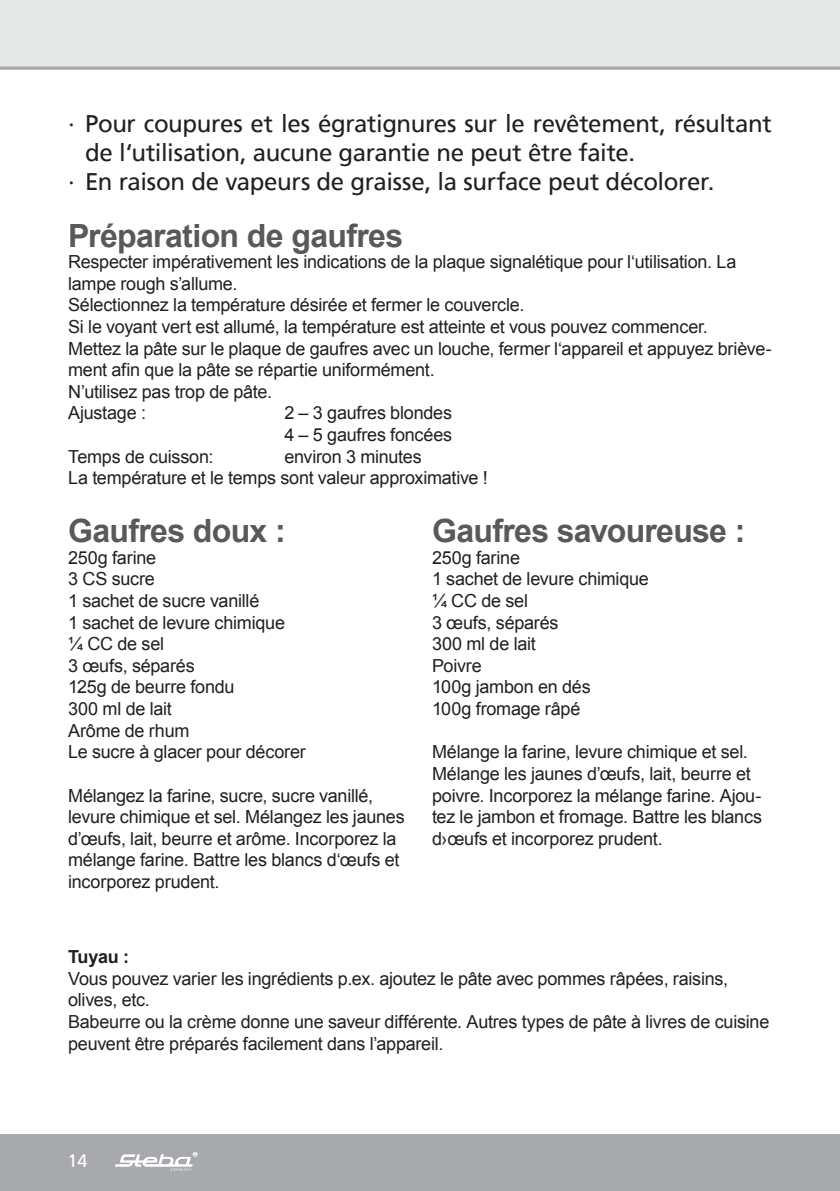
<style>
.page{position:relative;width:840px;height:1191px;background:#fff}
.page>*{position:absolute;margin:0;border:0;box-sizing:border-box;transform-origin:0 0}
.t1{font:700 32px "Arial";letter-spacing:-.02em;color:#58595b}
.t2{font:24px "Frutiger";letter-spacing:-.015em;color:#231f20}
.t3{font:18px/21.6px "Arial";letter-spacing:-.015em;color:#231f20}
.t4{font:700 18px "Arial";letter-spacing:-.015em;color:#231f20}
.t5{font:18px "Frutiger";color:#fff}
</style>
<div class="page">
<div style="left:0;top:0;width:839px;height:68px;background:#e7e8e8"></div>
<hr style="left:839px;top:1134px;width:1px;height:57px;background:#a7a9ac">
<div style="left:0;top:1134px;width:839px;height:57px;background:#a7a9ac"></div>
<svg style="left:115px;top:1152px;width:82px;height:18px"></svg>
<svg style="left:0;top:66px;width:839px;height:4px;background:#b2b4b7"></svg>
<h2 class="t2" style="left:68px;top:110px;width:704px">∙ Pour coupures et les égratignures sur le revêtement, résultant</h2>
<h2 class="t2" style="left:85px;top:138px;width:551px">de l‘utilisation, aucune garantie ne peut être faite.</h2>
<h2 class="t2" style="left:68px;top:167px;width:647px">∙ En raison de vapeurs de graisse, la surface peut décolorer.</h2>
<h1 class="t1" style="left:68px;top:214px;width:336px">Préparation de gaufres</h1>
<p class="t3" style="left:68px;top:251px;width:704px">Respecter impérativement les indications de la plaque signalétique pour l‘utilisation. La lampe rough s’allume.<br>Sélectionnez la température désirée et fermer le couvercle.<br>Si le voyant vert est allumé, la température est atteinte et vous pouvez commencer.<br>Mettez la pâte sur le plaque de gaufres avec un louche, fermer l‘appareil et appuyez briève&shy;ment afin que la pâte se répartie uniformément.<br>N’utilisez pas trop de pâte.<br>Ajustage :</p>
<p class="t3" style="left:284px;top:402px;width:169px">2 – 3 gaufres blondes<br>4 – 5 gaufres foncées</p>
<p class="t3" style="left:68px;top:446px;width:421px;text-indent:216px">environ 3 minutes<br>La température et le temps sont valeur approximative !</p>
<h1 class="t1" style="left:68px;top:509px;width:219px">Gaufres doux :</h1>
<p class="t3" style="left:68px;top:547px;width:239px">250g farine<br>3 CS sucre<br>1 sachet de sucre vanillé<br>1 sachet de levure chimique<br>¼ CC de sel<br>3 œufs, séparés<br>125g de beurre fondu<br>300 ml de lait<br>Arôme de rhum<br>Le sucre à glacer pour décorer</p>
<p class="t3" style="left:68px;top:784px;width:338px">Mélangez la farine, sucre, sucre vanillé, levure chimique et sel. Mélangez les jaunes d’œufs, lait, beurre et arôme. Incorporez la mélange farine. Battre les blancs d‘œufs et incorporez prudent.</p>
<p class="t3" style="left:68px;top:446px;width:147px">Temps de cuisson:</p>
<h1 class="t1" style="left:432px;top:509px;width:315px">Gaufres savoureuse :</h1>
<p class="t3" style="left:432px;top:547px;width:218px">250g farine<br>1 sachet de levure chimique ¼ CC de sel<br>3 œufs, séparés<br>300 ml de lait<br>Poivre<br>100g jambon en dés<br>100g fromage râpé</p>
<p class="t3" style="left:432px;top:741px;width:331px">Mélange la farine, levure chimique et sel.<br>Mélange les jaunes d’œufs, lait, beurre et poivre. Incorporez la mélange farine. Ajou&shy;tez le jambon et fromage. Battre les blancs d›œufs et incorporez prudent.</p>
<p class="t4" style="left:68px;top:944px;width:62px">Tuyau :</p>
<p class="t3" style="left:68px;top:967px;width:702px">Vous pouvez varier les ingrédients p.ex. ajoutez le pâte avec pommes râpées, raisins, olives, etc.<br>Babeurre ou la crème donne une saveur différente. Autres types de pâte à livres de cuisine peuvent être préparés facilement dans l’appareil.</p>
<p class="t5" style="left:67px;top:1149px;width:22px">14</p>
</div>
